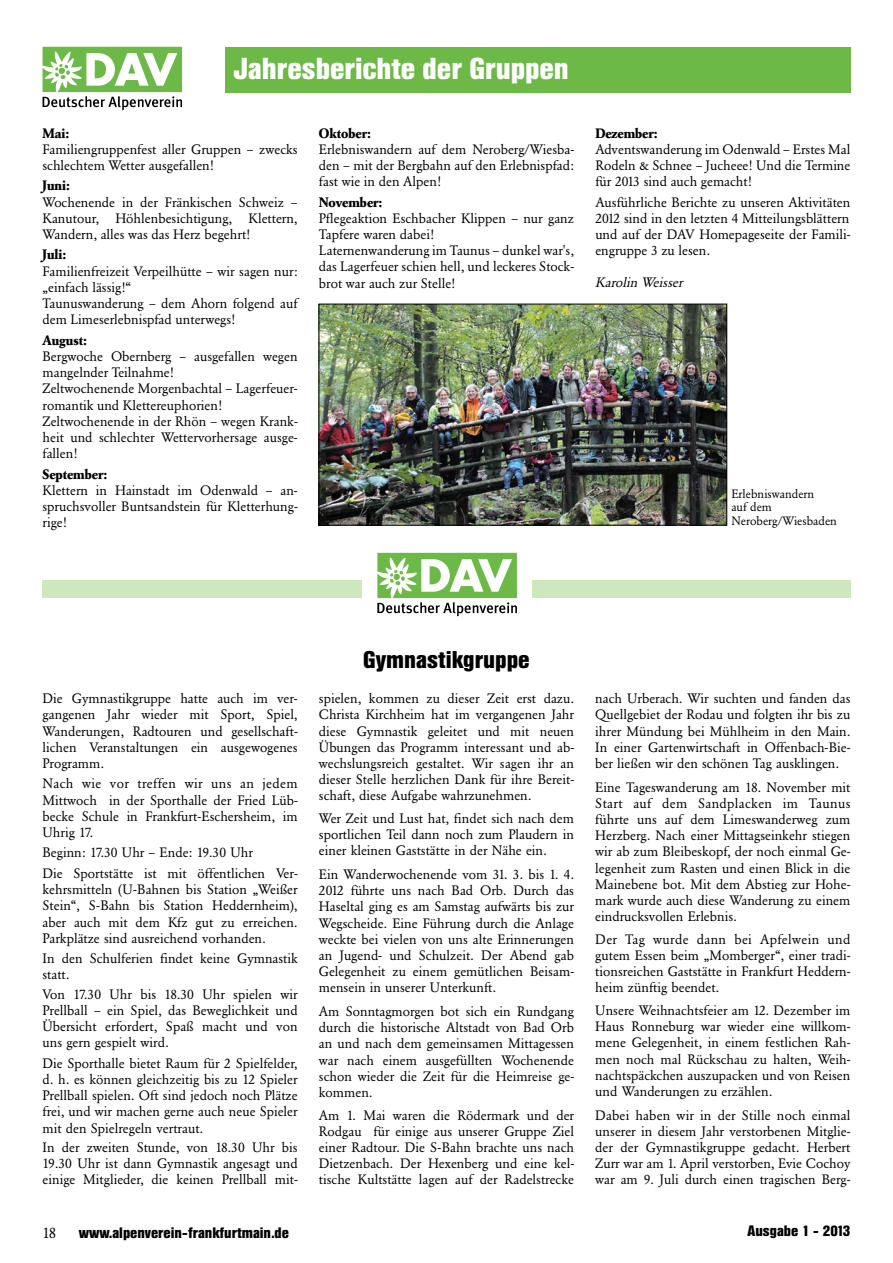
<style>
.page{position:relative;width:893px;height:1263px;background:#fff}
.page>*{position:absolute;margin:0;border:0;box-sizing:border-box;transform-origin:0 0}
.t1{font:700 30px "Helvetica Condensed BQ";color:#fff}
.t2{font:700 24px "Helvetica Condensed BQ";color:#000}
.t3{font:700 15px "Helvetica Condensed BQ";color:#000}
.t4{font:15px "Garamond BQ";color:#000}
.t5{font:13.5px/16.2px "Garamond BQ";color:#000;text-align:justify}
.t6{font:700 13.5px "Garamond BQ";color:#000}
.t7{font:italic 13.5px "Garamond BQ";color:#000}
.t8{font:12px/13.5px "Garamond BQ";color:#000}
.s1{font-family:"Baskerville"}
</style>
<div class="page">
<div style="left:225px;top:47px;width:625px;height:45px;background:#6cb947"></div>
<svg style="left:43px;top:47px;width:139px;height:63px"></svg>
<img style="left:320px;top:306px;width:405px;height:218px">
<div style="left:318px;top:304px;width:409px;height:222px;border:1px solid #000"></div>
<div style="left:43px;top:580px;width:319px;height:17px;background:#cfe7bd"></div>
<svg style="left:377px;top:553px;width:140px;height:63px"></svg>
<div style="left:531px;top:580px;width:319px;height:17px;background:#cfe7bd"></div>
<h1 class="t1" style="left:234px;top:52px;width:336px">Jahresberichte der Gruppen</h1>
<p class="t6" style="left:43px;top:125px;width:28px">Mai:</p>
<p class="t5" style="left:43px;top:141px;width:257px">Familiengruppenfest aller Gruppen – zwecks schlechtem Wetter ausgefallen!</p>
<p class="t6" style="left:43px;top:178px;width:28px">Juni:</p>
<p class="t5" style="left:43px;top:194px;width:257px">Wochenende in der Fränkischen Schweiz – Kanutour, Höhlenbesichtigung, Klettern, Wandern, alles was das Herz begehrt!</p>
<p class="t6" style="left:43px;top:247px;width:25px">Juli:</p>
<p class="t5" style="left:43px;top:263px;width:257px;text-align:left">Familienfreizeit Verpeilhütte – wir sagen nur: „einfach lässig!“<br>Taunuswanderung – dem Ahorn folgend auf dem Limeserlebnispfad unterwegs!</p>
<p class="t6" style="left:43px;top:332px;width:45px">August:</p>
<p class="t5" style="left:43px;top:348px;width:257px;text-align:left">Bergwoche Obernberg – ausgefallen wegen mangelnder Teilnahme!<br>Zeltwochenende Morgenbachtal – Lagerfeuer&shy;romantik und Klettereuphorien!<br>Zeltwochenende in der Rhön – wegen Krank&shy;heit und schlechter Wettervorhersage ausge&shy;fallen!</p>
<p class="t6" style="left:43px;top:466px;width:66px">September:</p>
<p class="t5" style="left:43px;top:482px;width:257px">Klettern in Hainstadt im Odenwald – an&shy;spruchsvoller Buntsandstein für Kletterhung&shy;rige!</p>
<p class="t6" style="left:319px;top:125px;width:53px">Oktober:</p>
<p class="t5" style="left:319px;top:141px;width:257px">Erlebniswandern auf dem Neroberg/Wiesba&shy;den – mit der Bergbahn auf den Erlebnispfad: fast wie in den Alpen!</p>
<p class="t6" style="left:319px;top:194px;width:64px">November:</p>
<p class="t5" style="left:319px;top:210px;width:257px;text-align:left">Pflegeaktion Eschbacher Klippen – nur ganz Tapfere waren dabei!<br>Laternenwanderung im Taunus – dunkel war<span class="s1">'</span>s, das Lagerfeuer schien hell, und leckeres Stock&shy;brot war auch zur Stelle!</p>
<p class="t6" style="left:595px;top:125px;width:63px">Dezember:</p>
<p class="t5" style="left:595px;top:141px;width:257px">Adventswanderung im Odenwald – Erstes Mal Rodeln &amp; Schnee – Jucheee! Und die Termine für 2013 sind auch gemacht!</p>
<p class="t5" style="left:595px;top:194px;width:257px">Ausführliche Berichte zu unseren Aktivitäten 2012 sind in den letzten 4 Mitteilungsblättern und auf der DAV Homepageseite der Famili&shy;engruppe 3 zu lesen.</p>
<p class="t7" style="left:595px;top:275px;width:92px">Karolin Weisser</p>
<p class="t8" style="left:731px;top:487px;width:107px">Erlebniswandern<br>auf dem<br>Neroberg/Wiesbaden</p>
<p class="t5" style="left:43px;top:690px;width:257px">Die Gymnastikgruppe hatte auch im ver&shy;gangenen Jahr wieder mit Sport, Spiel, Wanderungen, Radtouren und gesellschaft&shy;lichen Veranstaltungen ein ausgewogenes Programm.</p>
<p class="t5" style="left:43px;top:776px;width:257px">Nach wie vor treffen wir uns an jedem Mittwoch in der Sporthalle der Fried Lüb&shy;becke Schule in Frankfurt-Eschersheim, im Uhrig 17.</p>
<p class="t5" style="left:43px;top:843px;width:257px;line-height:20.4px">Beginn: 17.30 Uhr – Ende: 19.30 Uhr<br>Die Sportstätte ist mit öffentlichen Ver-</p>
<p class="t5" style="left:43px;top:881px;width:257px">kehrsmitteln (U-Bahnen bis Station „Weißer Stein“, S-Bahn bis Station Heddernheim), aber auch mit dem Kfz gut zu erreichen.<br>Parkplätze sind ausreichend vorhanden.</p>
<p class="t5" style="left:43px;top:950px;width:257px">In den Schulferien findet keine Gymnastik statt.</p>
<p class="t5" style="left:43px;top:986px;width:257px">Von 17.30 Uhr bis 18.30 Uhr spielen wir Prellball – ein Spiel, das Beweglichkeit und Übersicht erfordert, Spaß macht und von uns gern gespielt wird.</p>
<p class="t5" style="left:43px;top:1055px;width:257px">Die Sporthalle bietet Raum für 2 Spielfelder, d. h. es können gleichzeitig bis zu 12 Spieler Prellball spielen. Oft sind jedoch noch Plätze frei, und wir machen gerne auch neue Spieler mit den Spielregeln vertraut.</p>
<p class="t5" style="left:43px;top:1139px;width:257px">In der zweiten Stunde, von 18.30 Uhr bis 19.30 Uhr ist dann Gymnastik angesagt und einige Mitglieder, die keinen Prellball mit-</p>
<h2 class="t2" style="left:363px;top:647px;width:168px">Gymnastikgruppe</h2>
<p class="t5" style="left:319px;top:690px;width:257px">spielen, kommen zu dieser Zeit erst dazu.<br>Christa Kirchheim hat im vergangenen Jahr diese Gymnastik geleitet und mit neuen Übungen das Programm interessant und ab&shy;wechslungsreich gestaltet. Wir sagen ihr an dieser Stelle herzlichen Dank für ihre Bereit&shy;schaft, diese Aufgabe wahrzunehmen.</p>
<p class="t5" style="left:319px;top:810px;width:257px">Wer Zeit und Lust hat, findet sich nach dem sportlichen Teil dann noch zum Plaudern in einer kleinen Gaststätte in der Nähe ein.</p>
<p class="t5" style="left:319px;top:866px;width:257px">Ein Wanderwochenende vom 31. 3. bis 1. 4.<br>2012 führte uns nach Bad Orb. Durch das Haseltal ging es am Samstag aufwärts bis zur Wegscheide. Eine Führung durch die Anlage weckte bei vielen von uns alte Erinnerungen an Jugend- und Schulzeit. Der Abend gab Gelegenheit zu einem gemütlichen Beisam&shy;mensein in unserer Unterkunft.</p>
<p class="t5" style="left:319px;top:1003px;width:257px">Am Sonntagmorgen bot sich ein Rundgang durch die historische Altstadt von Bad Orb an und nach dem gemeinsamen Mittagessen war nach einem ausgefüllten Wochenende schon wieder die Zeit für die Heimreise ge&shy;kommen.</p>
<p class="t5" style="left:319px;top:1107px;width:257px">Am 1. Mai waren die Rödermark und der Rodgau für einige aus unserer Gruppe Ziel einer Radtour. Die S-Bahn brachte uns nach Dietzenbach. Der Hexenberg und eine kel&shy;tische Kultstätte lagen auf der Radelstrecke</p>
<p class="t5" style="left:595px;top:690px;width:257px">nach Urberach. Wir suchten und fanden das Quellgebiet der Rodau und folgten ihr bis zu ihrer Mündung bei Mühlheim in den Main.<br>In einer Gartenwirtschaft in Offenbach-Bie&shy;ber ließen wir den schönen Tag ausklingen.</p>
<p class="t5" style="left:595px;top:779px;width:257px">Eine Tageswanderung am 18. November mit Start auf dem Sandplacken im Taunus führte uns auf dem Limeswanderweg zum Herzberg. Nach einer Mittagseinkehr stiegen wir ab zum Bleibeskopf, der noch einmal Ge&shy;legenheit zum Rasten und einen Blick in die Mainebene bot. Mit dem Abstieg zur Hohe&shy;mark wurde auch diese Wanderung zu einem eindrucksvollen Erlebnis.</p>
<p class="t5" style="left:595px;top:931px;width:257px">Der Tag wurde dann bei Apfelwein und gutem Essen beim „Momberger“, einer tradi&shy;tionsreichen Gaststätte in Frankfurt Heddern&shy;heim zünftig beendet.</p>
<p class="t5" style="left:595px;top:1002px;width:257px">Unsere Weihnachtsfeier am 12. Dezember im Haus Ronneburg war wieder eine willkom&shy;mene Gelegenheit, in einem festlichen Rah&shy;men noch mal Rückschau zu halten, Weih&shy;nachtspäckchen auszupacken und von Reisen und Wanderungen zu erzählen.</p>
<p class="t5" style="left:595px;top:1107px;width:257px">Dabei haben wir in der Stille noch einmal unserer in diesem Jahr verstorbenen Mitglie&shy;der der Gymnastikgruppe gedacht. Herbert Zurr war am 1. April verstorben, Evie Cochoy war am 9. Juli durch einen tragischen Berg-</p>
<p class="t4" style="left:43px;top:1224px;width:15px">18</p>
<p class="t3" style="left:79px;top:1225px;width:211px">www.alpenverein-frankfurtmain.de</p>
<p class="t3" style="left:748px;top:1222px;width:104px">Ausgabe 1 - 2013</p>
</div>
